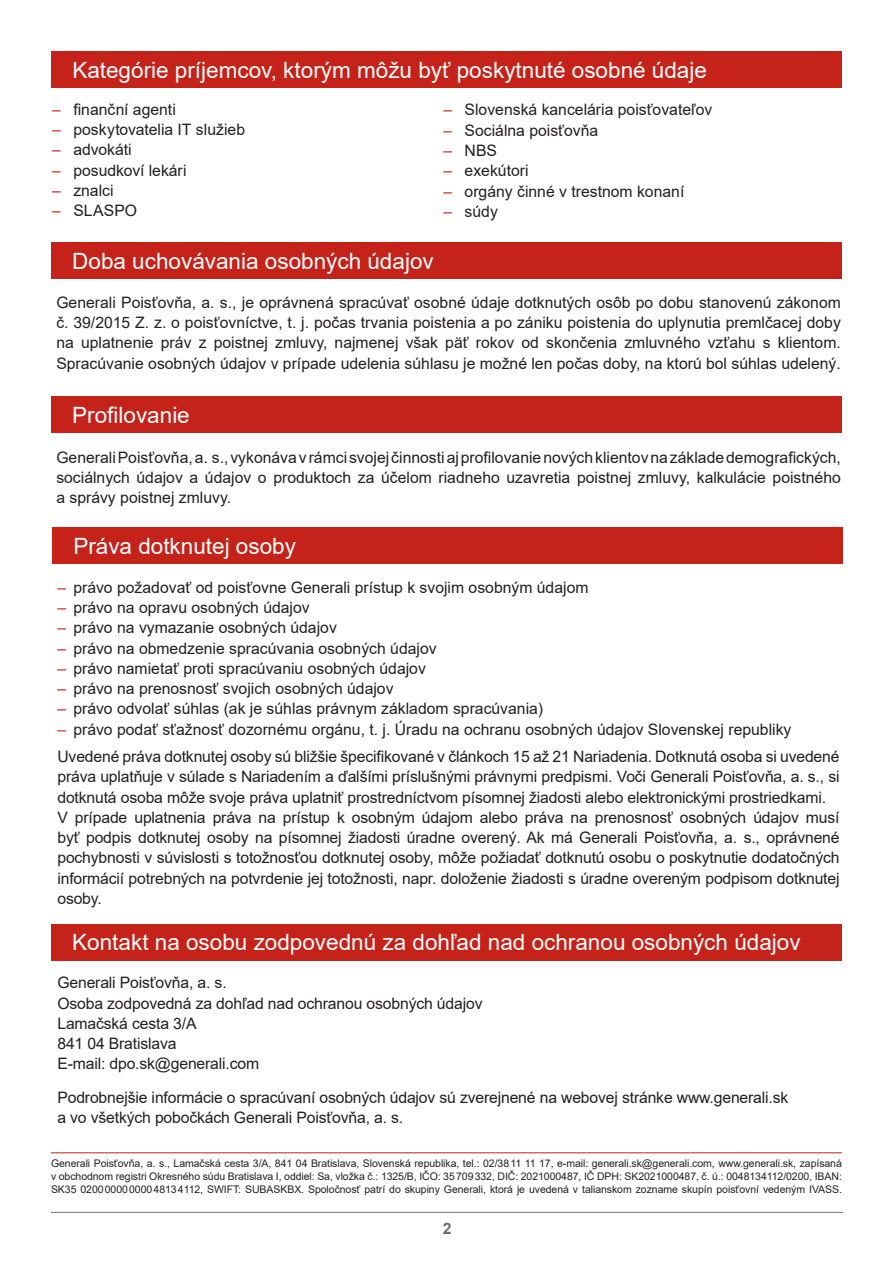
<style>
.page{position:relative;width:893px;height:1263px;background:#fff}
.page>*{position:absolute;margin:0;border:0;box-sizing:border-box;transform-origin:0 0}
.t1{font:22.5px "Arial";color:#fff}
.t2{font:15.75px/20.2px "Arial";color:#231f20;text-align:justify}
.t3{font:700 15.75px "Arial";color:#6c6d70}
.t4{font:10.5px/12.8px "Arial";letter-spacing:-.005em;color:#231f20;text-align:justify}
.s1{color:#c5221a}
</style>
<div class="page">
<hr style="left:51px;top:1212px;width:792px;height:1px;background:#6c6d70">
<div style="left:51px;top:242px;width:791px;height:37px;background:#c5221a"></div>
<div style="left:51px;top:396px;width:791px;height:37px;background:#c5221a"></div>
<hr style="left:51px;top:1152px;width:791px;height:1px;background:#c5221a">
<div style="left:52px;top:527px;width:791px;height:37px;background:#c5221a"></div>
<div style="left:51px;top:51px;width:791px;height:37px;background:#c5221a"></div>
<div style="left:51px;top:924px;width:791px;height:37px;background:#c5221a"></div>
<p class="t1" style="left:72px;top:54px;width:636px">Kategórie príjemcov, ktorým môžu byť poskytnuté osobné údaje</p>
<p class="t2" style="left:52px;top:99px;width:125px"><span class="s1">–</span> finanční agenti</p>
<p class="t2" style="left:52px;top:119px;width:195px"><span class="s1">–</span> poskytovatelia IT služieb</p>
<p class="t2" style="left:52px;top:140px;width:81px"><span class="s1">–</span> advokáti</p>
<p class="t2" style="left:52px;top:160px;width:136px"><span class="s1">–</span> posudkoví lekári</p>
<p class="t2" style="left:52px;top:180px;width:63px"><span class="s1">–</span> znalci</p>
<p class="t2" style="left:52px;top:200px;width:87px"><span class="s1">–</span> SLASPO</p>
<p class="t2" style="left:443px;top:100px;width:270px"><span class="s1">–</span> Slovenská kancelária poisťovateľov</p>
<p class="t2" style="left:443px;top:120px;width:156px"><span class="s1">–</span> Sociálna poisťovňa</p>
<p class="t2" style="left:443px;top:140px;width:55px"><span class="s1">–</span> NBS</p>
<p class="t2" style="left:443px;top:160px;width:87px"><span class="s1">–</span> exekútori</p>
<p class="t2" style="left:443px;top:181px;width:242px"><span class="s1">–</span> orgány činné v trestnom konaní</p>
<p class="t2" style="left:443px;top:201px;width:56px"><span class="s1">–</span> súdy</p>
<p class="t1" style="left:72px;top:246px;width:363px">Doba uchovávania osobných údajov</p>
<p class="t2" style="left:56px;top:292px;width:786px">Generali Poisťovňa, a. s., je oprávnená spracúvať osobné údaje dotknutých osôb po dobu stanovenú zákonom č. 39/2015 Z. z. o poisťovníctve, t. j. počas trvania poistenia a po zániku poistenia do uplynutia premlčacej doby na uplatnenie práv z poistnej zmluvy, najmenej však päť rokov od skončenia zmluvného vzťahu s klientom.<br>Spracúvanie osobných údajov v prípade udelenia súhlasu je možné len počas doby, na ktorú bol súhlas udelený.</p>
<p class="t1" style="left:72px;top:399px;width:119px">Profilovanie</p>
<p class="t2" style="left:56px;top:447px;width:786px">Generali Poisťovňa, a. s., vykonáva v rámci svojej činnosti aj profilovanie nových klientov na základe demografických, sociálnych údajov a údajov o produktoch za účelom riadneho uzavretia poistnej zmluvy, kalkulácie poistného</p>
<p class="t2" style="left:56px;top:487px;width:176px">a správy poistnej zmluvy.</p>
<p class="t1" style="left:73px;top:530px;width:224px">Práva dotknutej osoby</p>
<p class="t2" style="left:57px;top:577px;width:533px"><span class="s1">–</span> právo požadovať od poisťovne Generali prístup k svojim osobným údajom</p>
<p class="t2" style="left:57px;top:597px;width:254px"><span class="s1">–</span> právo na opravu osobných údajov</p>
<p class="t2" style="left:57px;top:618px;width:281px"><span class="s1">–</span> právo na vymazanie osobných údajov</p>
<p class="t2" style="left:57px;top:638px;width:381px"><span class="s1">–</span> právo na obmedzenie spracúvania osobných údajov</p>
<p class="t2" style="left:57px;top:658px;width:370px"><span class="s1">–</span> právo namietať proti spracúvaniu osobných údajov</p>
<p class="t2" style="left:57px;top:678px;width:338px"><span class="s1">–</span> právo na prenosnosť svojich osobných údajov</p>
<p class="t2" style="left:57px;top:699px;width:487px"><span class="s1">–</span> právo odvolať súhlas (ak je súhlas právnym základom spracúvania)</p>
<p class="t2" style="left:57px;top:719px;width:736px"><span class="s1">–</span> právo podať sťažnosť dozornému orgánu, t. j. Úradu na ochranu osobných údajov Slovenskej republiky</p>
<p class="t2" style="left:57px;top:746px;width:784px">Uvedené práva dotknutej osoby sú bližšie špecifikované v článkoch 15 až 21 Nariadenia. Dotknutá osoba si uvedené práva uplatňuje v súlade s Nariadením a ďalšími príslušnými právnymi predpismi. Voči Generali Poisťovňa, a. s., si dotknutá osoba môže svoje práva uplatniť prostredníctvom písomnej žiadosti alebo elektronickými prostriedkami.</p>
<p class="t2" style="left:57px;top:807px;width:784px">V prípade uplatnenia práva na prístup k osobným údajom alebo práva na prenosnosť osobných údajov musí byť podpis dotknutej osoby na písomnej žiadosti úradne overený. Ak má Generali Poisťovňa, a. s., oprávnené pochybnosti v súvislosti s totožnosťou dotknutej osoby, môže požiadať dotknutú osobu o poskytnutie dodatočných informácií potrebných na potvrdenie jej totožnosti, napr. doloženie žiadosti s úradne overeným podpisom dotknutej osoby.</p>
<p class="t1" style="left:72px;top:927px;width:730px">Kontakt na osobu zodpovednú za dohľad nad ochranou osobných údajov</p>
<p class="t2" style="left:57px;top:973px;width:171px">Generali Poisťovňa, a. s.</p>
<p class="t2" style="left:57px;top:993px;width:427px">Osoba zodpovedná za dohľad nad ochranou osobných údajov</p>
<p class="t2" style="left:57px;top:1013px;width:141px">Lamačská cesta 3/A</p>
<p class="t2" style="left:57px;top:1033px;width:121px">841 04 Bratislava</p>
<p class="t2" style="left:57px;top:1054px;width:203px">E-mail: dpo.sk@generali.com</p>
<p class="t2" style="left:57px;top:1087px;width:732px">Podrobnejšie informácie o spracúvaní osobných údajov sú zverejnené na webovej stránke www.generali.sk</p>
<p class="t2" style="left:57px;top:1107px;width:347px">a vo všetkých pobočkách Generali Poisťovňa, a. s.</p>
<p class="t4" style="left:51px;top:1157px;width:792px">Generali Poisťovňa, a. s., Lamačská cesta 3/A, 841 04 Bratislava, Slovenská republika, tel.: 02/3811 11 17, e-mail: generali.sk@generali.com, www.generali.sk, zapísaná v obchodnom registri Okresného súdu Bratislava I, oddiel: Sa, vložka č.: 1325/B, IČO: 35709332, DIČ: 2021000487, IČ DPH: SK2021000487, č. ú.: 0048134112/0200, IBAN:<br>SK35 02000000000048134112, SWIFT: SUBASKBX. Spoločnosť patrí do skupiny Generali, ktorá je uvedená v talianskom zozname skupín poisťovní vedeným IVASS.</p>
<p class="t3" style="left:443px;top:1217px;width:10px">2</p>
</div>
